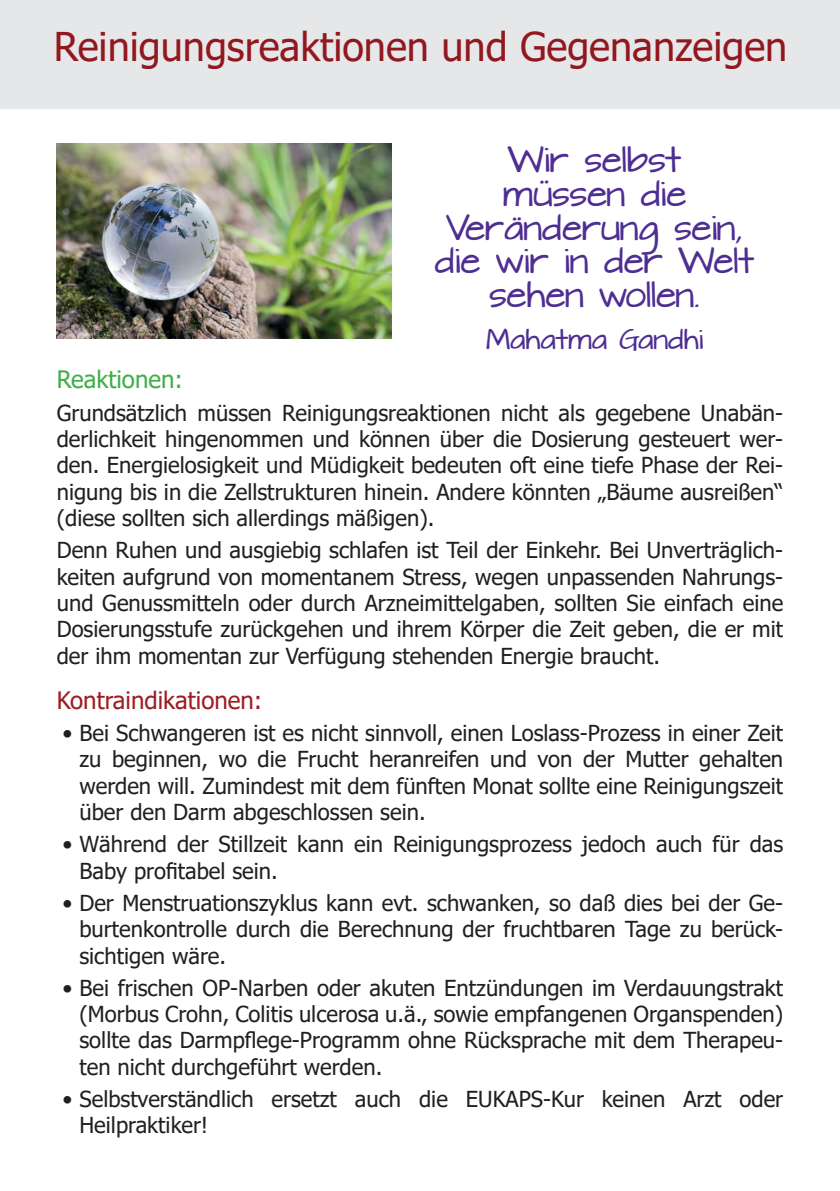
<style>
.page{position:relative;width:840px;height:1191px;background:#fff}
.page>*{position:absolute;margin:0;border:0;box-sizing:border-box;transform-origin:0 0}
.t1{font:39.6px "Tahoma";color:#92171e}
.t2{font:30.8px/33.6px "Architects Daughter";color:#4e2e92;text-align:center}
.t3{font:24.2px "Architects Daughter";color:#4e2e92}
.t4{font:24px "Tahoma";color:#9f1c23}
.t5{font:24px "Tahoma";color:#40ae49}
.t6{font:22px/26.4px "Tahoma";color:#231f20;text-align:justify}
</style>
<div class="page">
<img style="left:57px;top:143px;width:334px;height:196px">
<div style="left:0;top:0;width:839px;height:109px;background:#e6e7e9"></div>
<div style="left:57px;top:31px;width:727px;height:38px;background:#e6e7e9"></div>
<h1 class="t1" style="left:54px;top:20px;width:734px">Reinigungsreaktionen und Gegenanzeigen</h1>
<h2 class="t2" style="left:434px;top:146px;width:320px">Wir selbst<br>müssen die<br>Veränderung sein, die wir in der Welt sehen wollen.</h2>
<p class="t3" style="left:485px;top:322px;width:219px">Mahatma Gandhi</p>
<p class="t5" style="left:57px;top:363px;width:128px">Reaktionen:</p>
<p class="t6" style="left:57px;top:400px;width:727px">Grundsätzlich müssen Reinigungsreaktionen nicht als gegebene Unabän&shy;derlichkeit hingenommen und können über die Dosierung gesteuert wer&shy;den. Energielosigkeit und Müdigkeit bedeuten oft eine tiefe Phase der Rei&shy;nigung bis in die Zellstrukturen hinein. Andere könnten „Bäume ausreißen“ (diese sollten sich allerdings mäßigen).</p>
<p class="t6" style="left:57px;top:538px;width:727px">Denn Ruhen und ausgiebig schlafen ist Teil der Einkehr. Bei Unverträglich&shy;keiten aufgrund von momentanem Stress, wegen unpassenden Nahrungs&shy;und Genussmitteln oder durch Arzneimittelgaben, sollten Sie einfach eine Dosierungsstufe zurückgehen und ihrem Körper die Zeit geben, die er mit der ihm momentan zur Verfügung stehenden Energie braucht.</p>
<p class="t4" style="left:57px;top:684px;width:207px">Kontraindikationen:</p>
<p class="t6" style="left:79px;top:721px;width:704px;text-indent:-17px">• Bei Schwangeren ist es nicht sinnvoll, einen Loslass-Prozess in einer Zeit zu beginnen, wo die Frucht heranreifen und von der Mutter gehalten werden will. Zumindest mit dem fünften Monat sollte eine Reinigungszeit über den Darm abgeschlossen sein.</p>
<p class="t6" style="left:79px;top:832px;width:704px;text-indent:-17px">• Während der Stillzeit kann ein Reinigungsprozess jedoch auch für das<br>Baby profitabel sein.</p>
<p class="t6" style="left:79px;top:890px;width:704px;text-indent:-17px">• Der Menstruationszyklus kann evt. schwanken, so daß dies bei der Ge&shy;burtenkontrolle durch die Berechnung der fruchtbaren Tage zu berück&shy;sichtigen wäre.</p>
<p class="t6" style="left:79px;top:975px;width:705px;text-indent:-17px">• Bei frischen OP-Narben oder akuten Entzündungen im Verdauungstrakt (Morbus Crohn, Colitis ulcerosa u.ä., sowie empfangenen Organspenden) sollte das Darmpflege-Programm ohne Rücksprache mit dem Therapeu&shy;ten nicht durchgeführt werden.</p>
<p class="t6" style="left:79px;top:1087px;width:704px;text-indent:-17px">• Selbstverständlich ersetzt auch die EUKAPS-Kur keinen Arzt oder<br>Heilpraktiker!</p>
</div>
